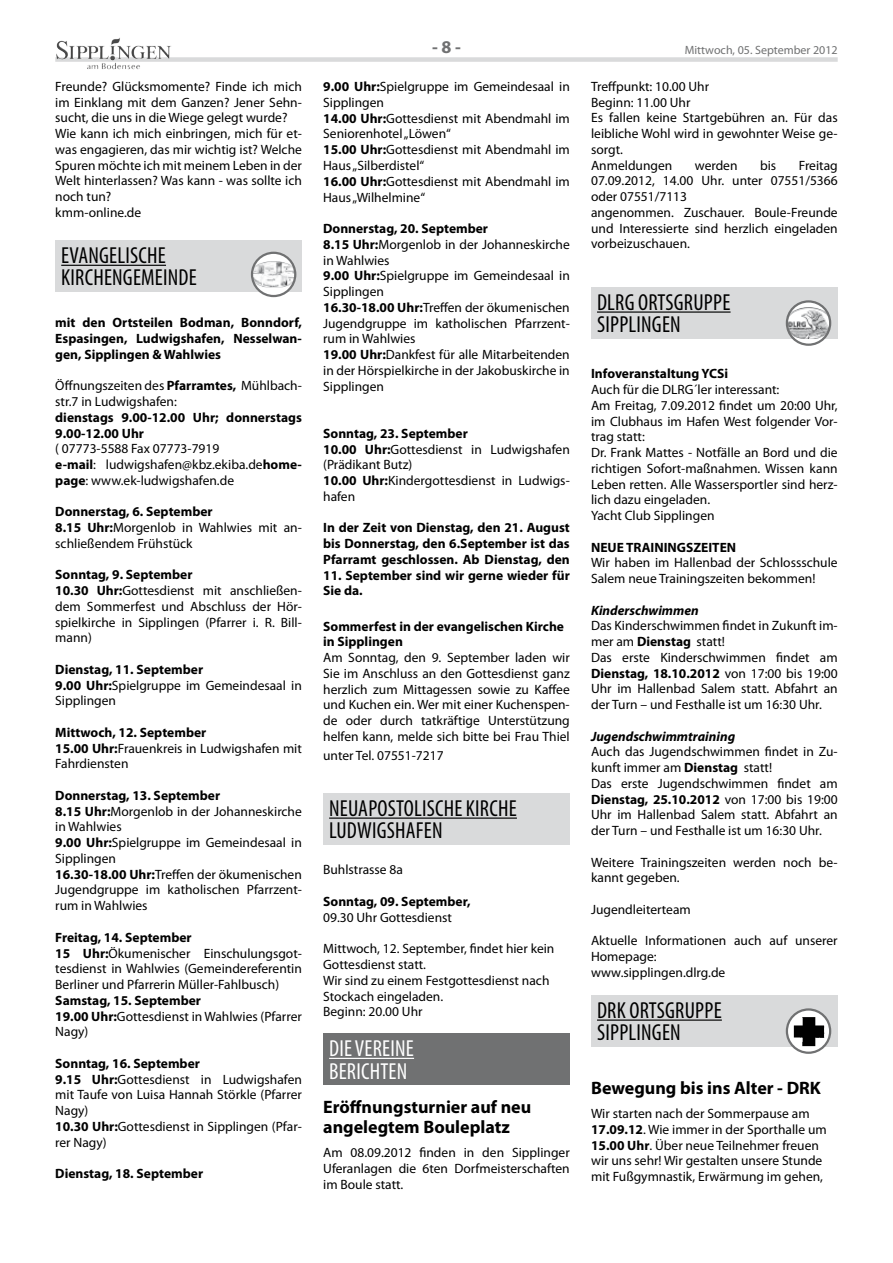
<style>
.page{position:relative;width:893px;height:1263px;background:#fff}
.page>*{position:absolute;margin:0;border:0;box-sizing:border-box;transform-origin:0 0}
.t1{font:condensed 23.25px/22.5px "Myriad Pro";letter-spacing:.01em;color:#000}
.t2{font:condensed 23.25px/22.5px "Myriad Pro";letter-spacing:.01em;color:#fff}
.t3{font:700 18px/19.5px "Myriad Pro";color:#000}
.t4{font:700 18px "Myriad Pro";color:#707172}
.t5{font:13.5px/15.8px "Myriad Pro";color:#000}
.t6{font:700 13.5px/15.8px "Myriad Pro";color:#000}
.t7{font:italic 700 13.5px "Myriad Pro";color:#000}
.t8{font:12px "Myriad Pro";color:#707172}
.s1{font-weight:700}
</style>
<div class="page">
<div style="left:55px;top:57px;width:783px;height:5px;background:#d9dadb"></div>
<img style="left:56px;top:37px;width:64px;height:22px">
<div style="left:55px;top:240px;width:247px;height:51px;background:#d9dadb"></div>
<hr style="left:61px;top:265px;width:105px;height:1px;background:#000">
<svg style="left:252px;top:253px;width:43px;height:43px"></svg>
<img style="left:252px;top:261px;width:43px;height:26px">
<div style="left:251px;top:252px;width:45px;height:45px;border:2px solid #707172;border-radius:50%"></div>
<div style="left:323px;top:793px;width:247px;height:51px;background:#d9dadb"></div>
<hr style="left:329px;top:817px;width:188px;height:2px;background:#000">
<div style="left:591px;top:287px;width:247px;height:51px;background:#d9dadb"></div>
<hr style="left:597px;top:311px;width:134px;height:2px;background:#000">
<svg style="left:787px;top:301px;width:43px;height:44px"></svg>
<img style="left:787px;top:307px;width:43px;height:32px">
<div style="left:786px;top:300px;width:45px;height:46px;border:2px solid #707172;border-radius:50%"></div>
<div style="left:591px;top:995px;width:247px;height:51px;background:#d9dadb"></div>
<hr style="left:597px;top:1019px;width:125px;height:2px;background:#000">
<svg style="left:787px;top:1009px;width:43px;height:44px"></svg>
<img style="left:793px;top:1016px;width:31px;height:30px">
<div style="left:786px;top:1008px;width:45px;height:46px;border:2px solid #707172;border-radius:50%"></div>
<div style="left:323px;top:1033px;width:247px;height:51px;background:#707172"></div>
<hr style="left:329px;top:1058px;width:85px;height:1px;background:#fff">
<p class="t5" style="left:55px;top:78px;width:248px">Freunde? Glücksmomente? Finde ich mich im Einklang mit dem Ganzen? Jener Sehn&shy;sucht, die uns in die Wiege gelegt wurde?<br>Wie kann ich mich einbringen, mich für et&shy;was engagieren, das mir wichtig ist? Welche Spuren möchte ich mit meinem Leben in der Welt hinterlassen? Was kann - was sollte ich noch tun?<br>kmm-online.de</p>
<h1 class="t1" style="left:61px;top:244px;width:137px">EVANGELISCHE<br>KIRCHENGEMEINDE</h1>
<p class="t6" style="left:55px;top:314px;width:248px;text-align:justify">mit den Ortsteilen Bodman, Bonndorf, Espasingen, Ludwigshafen, Nesselwan&shy;gen, Sipplingen &amp; Wahlwies</p>
<p class="t5" style="left:55px;top:378px;width:248px">Öffnungszeiten des <span class="s1">Pfarramtes,</span> Mühlbach&shy;str.7 in Ludwigshafen:</p>
<p class="t6" style="left:55px;top:409px;width:248px">dienstags 9.00-12.00 Uhr; donnerstags<br>9.00-12.00 Uhr</p>
<p class="t5" style="left:55px;top:441px;width:248px">( 07773-5588 Fax 07773-7919<br><span class="s1">e-mail</span>: ludwigshafen@kbz.ekiba.de<span class="s1">home&shy;page</span>: www.ek-ludwigshafen.de</p>
<p class="t5" style="left:55px;top:504px;width:248px"><span class="s1">Donnerstag, 6. September<br>8.15 Uhr:</span>Morgenlob in Wahlwies mit an&shy;schließendem Frühstück</p>
<p class="t5" style="left:55px;top:567px;width:248px"><span class="s1">Sonntag, 9. September<br>10.30 Uhr:</span>Gottesdienst mit anschließen&shy;dem Sommerfest und Abschluss der Hör&shy;spielkirche in Sipplingen (Pfarrer i. R. Bill&shy;mann)</p>
<p class="t5" style="left:55px;top:661px;width:248px"><span class="s1">Dienstag, 11. September<br>9.00 Uhr:</span>Spielgruppe im Gemeindesaal in<br>Sipplingen</p>
<p class="t5" style="left:55px;top:724px;width:248px"><span class="s1">Mittwoch, 12. September<br>15.00 Uhr:</span>Frauenkreis in Ludwigshafen mit<br>Fahrdiensten</p>
<p class="t5" style="left:55px;top:787px;width:248px"><span class="s1">Donnerstag, 13. September<br>8.15 Uhr:</span>Morgenlob in der Johanneskirche in Wahlwies<br><span class="s1">9.00 Uhr:</span>Spielgruppe im Gemeindesaal in<br>Sipplingen<br><span class="s1">16.30-18.00 Uhr:</span>Treffen der ökumenischen<br>Jugendgruppe im katholischen Pfarrzent&shy;rum in Wahlwies</p>
<p class="t5" style="left:55px;top:929px;width:248px"><span class="s1">Freitag, 14. September<br>15 Uhr:</span>Ökumenischer Einschulungsgot&shy;tesdienst in Wahlwies (Gemeindereferentin Berliner und Pfarrerin Müller-Fahlbusch)</p>
<p class="t5" style="left:55px;top:992px;width:248px"><span class="s1">Samstag, 15. September<br>19.00 Uhr:</span>Gottesdienst in Wahlwies (Pfarrer<br>Nagy)</p>
<p class="t5" style="left:55px;top:1055px;width:248px"><span class="s1">Sonntag, 16. September<br>9.15 Uhr:</span>Gottesdienst in Ludwigshafen mit Taufe von Luisa Hannah Störkle (Pfarrer<br>Nagy)<br><span class="s1">10.30 Uhr:</span>Gottesdienst in Sipplingen (Pfar&shy;rer Nagy)</p>
<p class="t6" style="left:55px;top:1165px;width:149px">Dienstag, 18. September</p>
<h2 class="t4" style="left:432px;top:35px;width:30px">- 8 -</h2>
<p class="t8" style="left:685px;top:43px;width:155px">Mittwoch, 05. September 2012</p>
<p class="t5" style="left:323px;top:79px;width:248px"><span class="s1">9.00 Uhr:</span>Spielgruppe im Gemeindesaal in<br>Sipplingen<br><span class="s1">14.00 Uhr:</span>Gottesdienst mit Abendmahl im<br>Seniorenhotel „Löwen“<br><span class="s1">15.00 Uhr:</span>Gottesdienst mit Abendmahl im<br>Haus „Silberdistel“<br><span class="s1">16.00 Uhr:</span>Gottesdienst mit Abendmahl im<br>Haus „Wilhelmine“</p>
<p class="t5" style="left:323px;top:220px;width:248px"><span class="s1">Donnerstag, 20. September<br>8.15 Uhr:</span>Morgenlob in der Johanneskirche in Wahlwies<br><span class="s1">9.00 Uhr:</span>Spielgruppe im Gemeindesaal in<br>Sipplingen<br><span class="s1">16.30-18.00 Uhr:</span>Treffen der ökumenischen<br>Jugendgruppe im katholischen Pfarrzent&shy;rum in Wahlwies<br><span class="s1">19.00 Uhr:</span>Dankfest für alle Mitarbeitenden in der Hörspielkirche in der Jakobuskirche in<br>Sipplingen</p>
<p class="t5" style="left:323px;top:425px;width:248px"><span class="s1">Sonntag, 23. September<br>10.00 Uhr:</span>Gottesdienst in Ludwigshafen (Prädikant Butz)<br><span class="s1">10.00 Uhr:</span>Kindergottesdienst in Ludwigs&shy;hafen</p>
<p class="t6" style="left:323px;top:519px;width:248px;text-align:justify">In der Zeit von Dienstag, den 21. August bis Donnerstag, den 6.September ist das Pfarramt geschlossen. Ab Dienstag, den</p>
<p class="t6" style="left:323px;top:567px;width:248px">11. September sind wir gerne wieder für<br>Sie da.</p>
<p class="t6" style="left:323px;top:618px;width:242px">Sommerfest in der evangelischen Kirche in Sipplingen</p>
<p class="t5" style="left:323px;top:649px;width:248px;text-align:justify">Am Sonntag, den 9. September laden wir Sie im Anschluss an den Gottesdienst ganz herzlich zum Mittagessen sowie zu Kaffee und Kuchen ein. Wer mit einer Kuchenspen&shy;de oder durch tatkräftige Unterstützung helfen kann, melde sich bitte bei Frau Thiel</p>
<p class="t5" style="left:323px;top:748px;width:122px">unter Tel. 07551-7217</p>
<h1 class="t1" style="left:329px;top:796px;width:189px">NEUAPOSTOLISCHE KIRCHE<br>LUDWIGSHAFEN</h1>
<p class="t5" style="left:323px;top:862px;width:81px">Buhlstrasse 8a</p>
<p class="t6" style="left:323px;top:893px;width:149px">Sonntag, 09. September,</p>
<p class="t5" style="left:323px;top:909px;width:130px">09.30 Uhr Gottesdienst</p>
<p class="t5" style="left:323px;top:941px;width:233px">Mittwoch, 12. September, findet hier kein<br>Gottesdienst statt.<br>Wir sind zu einem Festgottesdienst nach<br>Stockach eingeladen.<br>Beginn: 20.00 Uhr</p>
<h1 class="t2" style="left:329px;top:1037px;width:86px">DIE VEREINE<br>BERICHTEN</h1>
<h2 class="t3" style="left:323px;top:1097px;width:210px">Eröffnungsturnier auf neu angelegtem Bouleplatz</h2>
<p class="t5" style="left:323px;top:1144px;width:248px;text-align:justify">Am 08.09.2012 finden in den Sipplinger Uferanlagen die 6ten Dorfmeisterschaften im Boule statt.</p>
<p class="t5" style="left:591px;top:78px;width:248px">Treffpunkt: 10.00 Uhr<br>Beginn: 11.00 Uhr<br>Es fallen keine Startgebühren an. Für das leibliche Wohl wird in gewohnter Weise ge&shy;sorgt.<br>Anmeldungen</p>
<p class="t5" style="left:695px;top:157px;width:44px">werden</p>
<p class="t5" style="left:760px;top:157px;width:18px">bis</p>
<p class="t5" style="left:591px;top:157px;width:248px;text-indent:208px">Freitag<br>07.09.2012, 14.00 Uhr. unter 07551/5366 oder 07551/7113<br>angenommen. Zuschauer. Boule-Freunde und Interessierte sind herzlich eingeladen vorbeizuschauen.</p>
<h1 class="t1" style="left:597px;top:290px;width:135px">DLRG ORTSGRUPPE<br>SIPPLINGEN</h1>
<p class="t6" style="left:591px;top:365px;width:139px">Infoveranstaltung YCSi</p>
<p class="t5" style="left:591px;top:381px;width:248px">Auch für die DLRG´ler interessant:<br>Am Freitag, 7.09.2012 findet um 20:00 Uhr, im Clubhaus im Hafen West folgender Vor&shy;trag statt:<br>Dr. Frank Mattes - Notfälle an Bord und die richtigen Sofort-maßnahmen. Wissen kann Leben retten. Alle Wassersportler sind herz&shy;lich dazu eingeladen.<br>Yacht Club Sipplingen</p>
<p class="t6" style="left:591px;top:539px;width:147px">NEUE TRAININGSZEITEN</p>
<p class="t5" style="left:591px;top:555px;width:248px">Wir haben im Hallenbad der Schlossschule<br>Salem neue Trainingszeiten bekommen!</p>
<p class="t7" style="left:591px;top:601px;width:109px">Kinderschwimmen</p>
<p class="t5" style="left:591px;top:618px;width:248px">Das Kinderschwimmen findet in Zukunft im&shy;mer am <span class="s1">Dienstag</span> statt!<br>Das erste Kinderschwimmen findet am <span class="s1">Dienstag, 18.10.2012</span> von 17:00 bis 19:00<br>Uhr im Hallenbad Salem statt. Abfahrt an der Turn – und Festhalle ist um 16:30 Uhr.</p>
<p class="t7" style="left:591px;top:727px;width:146px">Jugendschwimmtraining</p>
<p class="t5" style="left:591px;top:744px;width:248px">Auch das Jugendschwimmen findet in Zu&shy;kunft immer am <span class="s1">Dienstag</span> statt!<br>Das erste Jugendschwimmen findet am <span class="s1">Dienstag, 25.10.2012</span> von 17:00 bis 19:00<br>Uhr im Hallenbad Salem statt. Abfahrt an der Turn – und Festhalle ist um 16:30 Uhr.</p>
<p class="t5" style="left:591px;top:854px;width:248px">Weitere Trainingszeiten werden noch be&shy;kannt gegeben.</p>
<p class="t5" style="left:591px;top:901px;width:101px">Jugendleiterteam</p>
<p class="t5" style="left:591px;top:933px;width:248px">Aktuelle Informationen auch auf unserer<br>Homepage:<br>www.sipplingen.dlrg.de</p>
<h1 class="t1" style="left:597px;top:998px;width:126px">DRK ORTSGRUPPE<br>SIPPLINGEN</h1>
<h2 class="t3" style="left:591px;top:1077px;width:231px">Bewegung bis ins Alter - DRK</h2>
<p class="t5" style="left:591px;top:1105px;width:237px">Wir starten nach der Sommerpause am <span class="s1">17.09.12</span>. Wie immer in der Sporthalle um <span class="s1">15.00 Uhr</span>. Über neue Teilnehmer freuen wir uns sehr! Wir gestalten unsere Stunde mit Fußgymnastik, Erwärmung im gehen,</p>
</div>
